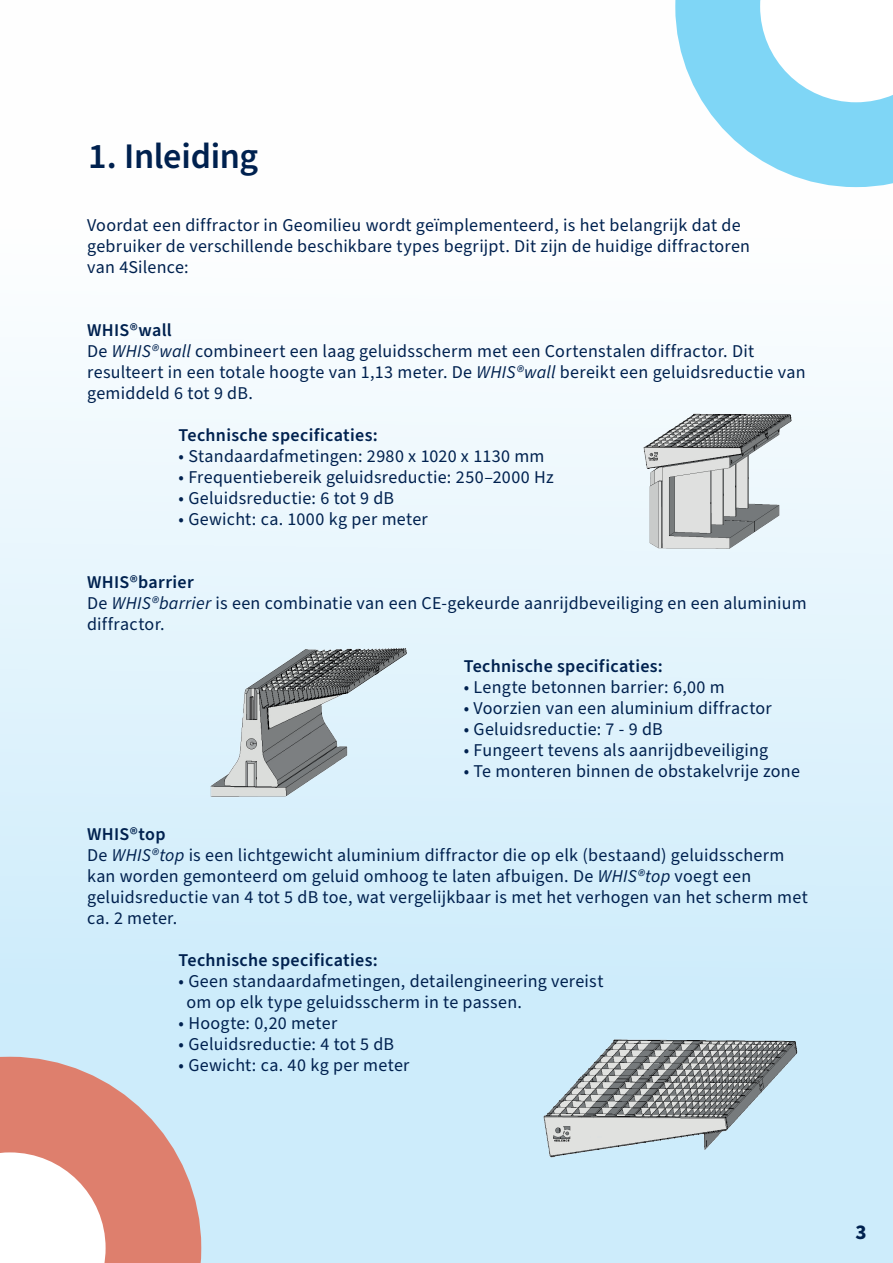
<style>
.page{position:relative;width:893px;height:1263px;background:#fff}
.page>*{position:absolute;margin:0;border:0;box-sizing:border-box;transform-origin:0 0}
.t1{font:600 36px "Source Sans Pro";letter-spacing:-.01em;color:#00214f}
.t2{font:700 21px "Source Sans Pro";color:#00214f}
.t3{font:18px/21px "Source Sans Pro";letter-spacing:.015em;color:#00214f}
.t4{font:600 18px "Source Sans Pro";letter-spacing:.015em;color:#00214f}
.s1{font-weight:600}
.s2{font-style:italic}
</style>
<div class="page">
<div style="left:0;top:0;width:893px;height:1263px;background:linear-gradient(to bottom,#fff,#c5e9fa)"></div>
<svg style="left:675px;top:0;width:218px;height:187px"></svg>
<svg style="left:0;top:1057px;width:201px;height:206px"></svg>
<img style="left:64px;top:605px;width:611px;height:242px">
<img style="left:522px;top:406px;width:371px;height:168px">
<img style="left:439px;top:1010px;width:454px;height:189px">
<h1 class="t1" style="left:88px;top:132px;width:172px">1. Inleiding</h1>
<p class="t3" style="left:87px;top:215px;width:664px">Voordat een diffractor in Geomilieu wordt geïmplementeerd, is het belangrijk dat de gebruiker de verschillende beschikbare types begrijpt. Dit zijn de huidige diffractoren van 4Silence:</p>
<p class="t3" style="left:87px;top:320px;width:720px"><span class="s1">WHIS®wall<br></span>De <span class="s2">WHIS®wall</span> combineert een laag geluidsscherm met een Cortenstalen diffractor. Dit resulteert in een totale hoogte van 1,13 meter. De <span class="s2">WHIS®wall</span> bereikt een geluidsreductie van gemiddeld 6 tot 9 dB.</p>
<p class="t4" style="left:179px;top:423px;width:201px">Technische specificaties:</p>
<p class="t3" style="left:179px;top:446px;width:367px">• Standaardafmetingen: 2980 x 1020 x 1130 mm</p>
<p class="t3" style="left:179px;top:467px;width:377px">• Frequentiebereik geluidsreductie: 250–2000 Hz</p>
<p class="t3" style="left:179px;top:488px;width:217px">• Geluidsreductie: 6 tot 9 dB</p>
<p class="t3" style="left:179px;top:509px;width:251px">• Gewicht: ca. 1000 kg per meter</p>
<p class="t3" style="left:87px;top:572px;width:721px"><span class="s1">WHIS®barrier<br></span>De <span class="s2">WHIS®barrier</span> is een combinatie van een CE-gekeurde aanrijdbeveiliging en een aluminium diffractor.</p>
<p class="t4" style="left:464px;top:654px;width:201px">Technische specificaties:</p>
<p class="t3" style="left:464px;top:677px;width:263px">• Lengte betonnen barrier: 6,00 m</p>
<p class="t3" style="left:464px;top:698px;width:310px">• Voorzien van een aluminium diffractor</p>
<p class="t3" style="left:464px;top:719px;width:201px">• Geluidsreductie: 7 - 9 dB</p>
<p class="t3" style="left:464px;top:740px;width:306px">• Fungeert tevens als aanrijdbeveiliging</p>
<p class="t3" style="left:464px;top:761px;width:338px">• Te monteren binnen de obstakelvrije zone</p>
<p class="t3" style="left:87px;top:824px;width:722px"><span class="s1">WHIS®top<br></span>De <span class="s2">WHIS®top</span> is een lichtgewicht aluminium diffractor die op elk (bestaand) geluidsscherm kan worden gemonteerd om geluid omhoog te laten afbuigen. De <span class="s2">WHIS®top</span> voegt een geluidsreductie van 4 tot 5 dB toe, wat vergelijkbaar is met het verhogen van het scherm met ca. 2 meter.</p>
<p class="t4" style="left:179px;top:948px;width:201px">Technische specificaties:</p>
<p class="t3" style="left:187px;top:971px;width:418px;text-indent:-8px">• Geen standaardafmetingen, detailengineering vereist om op elk type geluidsscherm in te passen.</p>
<p class="t3" style="left:179px;top:1013px;width:160px">• Hoogte: 0,20 meter</p>
<p class="t3" style="left:179px;top:1034px;width:217px">• Geluidsreductie: 4 tot 5 dB</p>
<p class="t3" style="left:179px;top:1055px;width:232px">• Gewicht: ca. 40 kg per meter</p>
<p class="t2" style="left:855px;top:1218px;width:13px">3</p>
</div>
